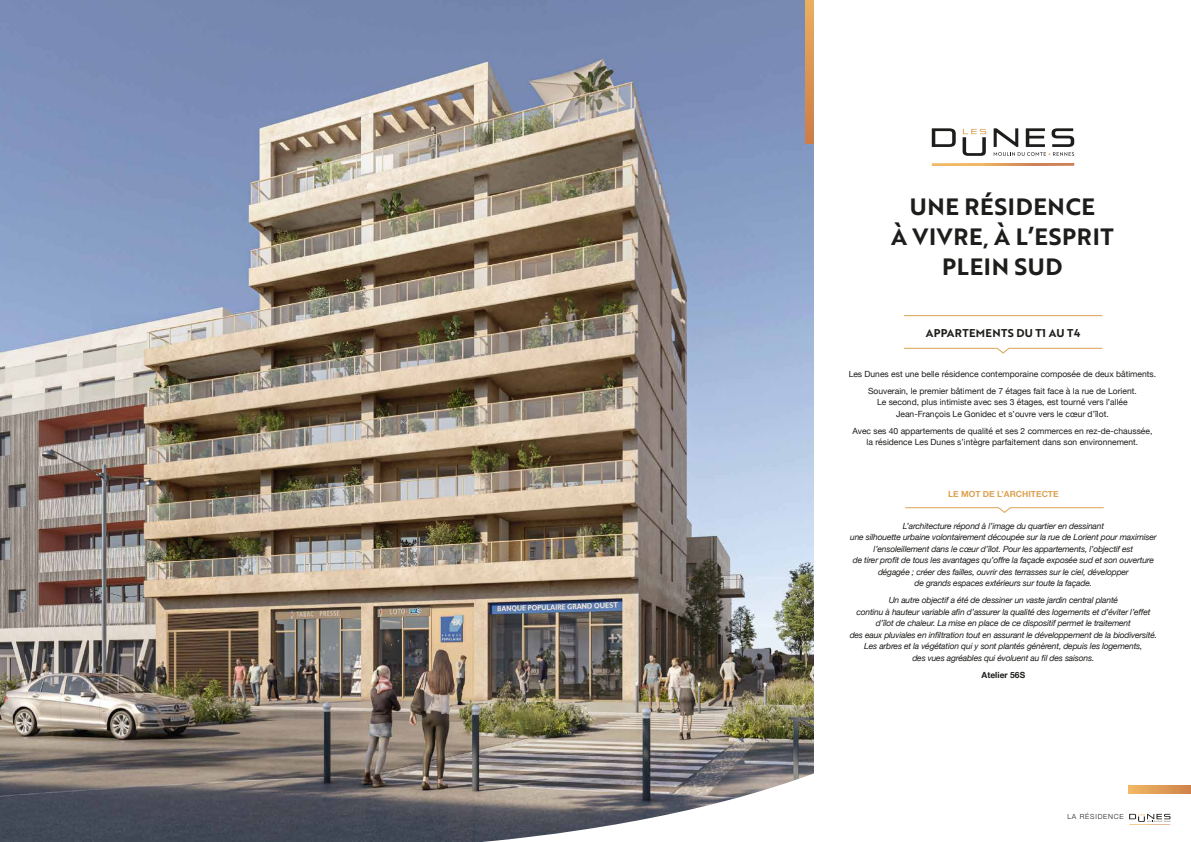
<style>
.page{position:relative;width:1191px;height:842px;background:#fff}
.page>*{position:absolute;margin:0;border:0;box-sizing:border-box;transform-origin:0 0}
.t1{font:23px/30px "Brother 1816 Bold";letter-spacing:.03em;color:#1d1d1b;text-align:center}
.t2{font:11px "Brother 1816 Bold";letter-spacing:.03em;color:#1d1d1b}
.t3{font:italic 8.5px/11.5px "Helvetica Neue";letter-spacing:-.02em;color:#1d1d1b;text-align:center}
.t4{font:8.5px/11.5px "Helvetica Neue";color:#1d1d1b;text-align:center}
.t5{font:700 8.5px "Helvetica Neue";color:#dda253}
.t6{font:700 8.5px "Helvetica Neue";color:#1d1d1b}
.t7{font:300 7px "Helvetica Neue";letter-spacing:.11em;color:#1d1d1b}
</style>
<div class="page">
<img style="left:0;top:0;width:814px;height:842px">
<svg style="left:931px;top:128px;width:24px;height:19px"></svg>
<svg style="left:962px;top:129px;width:24px;height:27px"></svg>
<svg style="left:993px;top:128px;width:81px;height:28px"></svg>
<svg style="left:931px;top:163px;width:143px;height:3px"></svg>
<hr style="left:904px;top:315px;width:198px;height:1px;background:#dda253">
<svg style="left:903px;top:348px;width:199px;height:6px"></svg>
<svg style="left:1129px;top:814px;width:41px;height:11px"></svg>
<svg style="left:1128px;top:785px;width:63px;height:9px"></svg>
<svg style="left:905px;top:507px;width:199px;height:6px"></svg>
<img style="left:246px;top:699px;width:568px;height:143px">
<svg style="left:805px;top:0;width:9px;height:144px"></svg>
<h1 class="t1" style="left:891px;top:191px;width:224px">UNE RÉSIDENCE<br>À VIVRE, À L’ESPRIT<br>PLEIN SUD</h1>
<p class="t2" style="left:925px;top:324px;width:156px">APPARTEMENTS DU T1 AU T4</p>
<p class="t4" style="left:848px;top:365px;width:309px;line-height:17.2px">Les Dunes est une belle résidence contemporaine composée de deux bâtiments.<br>Souverain, le premier bâtiment de 7 étages fait face à la rue de Lorient.</p>
<p class="t4" style="left:877px;top:397px;width:252px">Le second, plus intimiste avec ses 3 étages, est tourné vers l’allée<br>Jean-François Le Gonidec et s’ouvre vers le cœur d’îlot.</p>
<p class="t4" style="left:852px;top:426px;width:301px">Avec ses 40 appartements de qualité et ses 2 commerces en rez-de-chaussée, la résidence Les Dunes s’intègre parfaitement dans son environnement.</p>
<p class="t5" style="left:948px;top:488px;width:112px">LE MOT DE L’ARCHITECTE</p>
<p class="t3" style="left:850px;top:520px;width:308px">L’architecture répond à l’image du quartier en dessinant<br>une silhouette urbaine volontairement découpée sur la rue de Lorient pour maximiser l’ensoleillement dans le cœur d’îlot. Pour les appartements, l’objectif est<br>de tirer profit de tous les avantages qu’offre la façade exposée sud et son ouverture dégagée ; créer des failles, ouvrir des terrasses sur le ciel, développer<br>de grands espaces extérieurs sur toute la façade.</p>
<p class="t3" style="left:849px;top:595px;width:309px">Un autre objectif a été de dessiner un vaste jardin central planté<br>continu à hauteur variable afin d’assurer la qualité des logements et d’éviter l’effet d’îlot de chaleur. La mise en place de ce dispositif permet le traitement<br>des eaux pluviales en infiltration tout en assurant le développement de la biodiversité.<br>Les arbres et la végétation qui y sont plantés génèrent, depuis les logements,<br>des vues agréables qui évoluent au fil des saisons.</p>
<p class="t6" style="left:981px;top:668px;width:45px">Atelier 56S</p>
<p class="t7" style="left:1067px;top:811px;width:58px">LA RÉSIDENCE</p>
</div>
